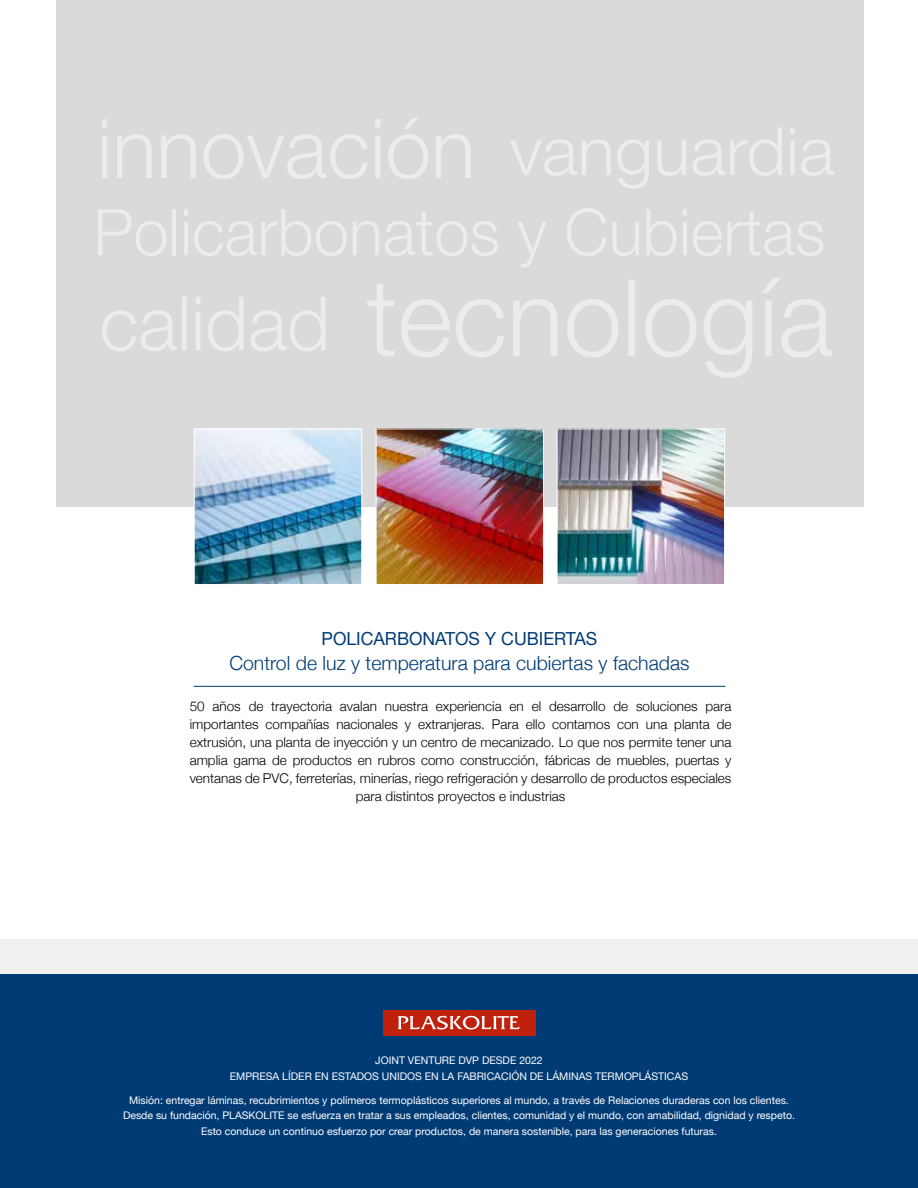
<style>
.page{position:relative;width:918px;height:1188px;background:#fff}
.page>*{position:absolute;margin:0;border:0;box-sizing:border-box;transform-origin:0 0}
.t1{font:300 19.5px "Helvetica Neue";color:#003b75}
.t2{font:18px "Helvetica Neue";color:#003b75}
.t3{font:300 13.5px/18px "Helvetica Neue";color:#000;text-align:center}
.t4{font:10.5px/15.8px "Helvetica Neue";color:#fff;text-align:center}
</style>
<div class="page">
<div style="left:0;top:940px;width:918px;height:69px;background:#f0f0f0"></div>
<div style="left:56px;top:0;width:808px;height:507px;background:#dadada"></div>
<div style="left:0;top:974px;width:918px;height:214px;background:#003b75"></div>
<img style="left:559px;top:431px;width:164px;height:152px">
<div style="left:557px;top:429px;width:168px;height:156px;border:1px solid #fff"></div>
<img style="left:196px;top:431px;width:164px;height:152px">
<div style="left:194px;top:429px;width:168px;height:156px;border:1px solid #fff"></div>
<hr style="left:194px;top:686px;width:531px;height:1px;background:#003b75">
<svg style="left:102px;top:118px;width:368px;height:61px"></svg>
<svg style="left:367px;top:278px;width:465px;height:100px"></svg>
<svg style="left:511px;top:127px;width:323px;height:61px"></svg>
<svg style="left:102px;top:297px;width:223px;height:54px"></svg>
<img style="left:378px;top:431px;width:164px;height:152px">
<div style="left:376px;top:429px;width:168px;height:156px;border:1px solid #fff"></div>
<div style="left:383px;top:1010px;width:152px;height:26px;background:#c0210c"></div>
<svg style="left:398px;top:1016px;width:122px;height:14px"></svg>
<h2 class="t2" style="left:322px;top:626px;width:277px">POLICARBONATOS Y CUBIERTAS</h2>
<h1 class="t1" style="left:229px;top:648px;width:462px">Control de luz y temperatura para cubiertas y fachadas</h1>
<p class="t3" style="left:190px;top:696px;width:543px">50 años de trayectoria avalan nuestra experiencia en el desarrollo de soluciones para importantes compañías nacionales y extranjeras. Para ello contamos con una planta de extrusión, una planta de inyección y un centro de mecanizado. Lo que nos permite tener una amplia gama de productos en rubros como construcción, fábricas de muebles, puertas y ventanas de PVC, ferreterías, minerías, riego refrigeración y desarrollo de productos especiales para distintos proyectos e industrias</p>
<p class="t4" style="left:230px;top:1053px;width:460px">JOINT VENTURE DVP DESDE 2022<br>EMPRESA LÍDER EN ESTADOS UNIDOS EN LA FABRICACIÓN DE LÁMINAS TERMOPLÁSTICAS</p>
<p class="t4" style="left:123px;top:1093px;width:673px">Misión: entregar láminas, recubrimientos y polímeros termoplásticos superiores al mundo, a través de Relaciones duraderas con los clientes.<br>Desde su fundación, PLASKOLITE se esfuerza en tratar a sus empleados, clientes, comunidad y el mundo, con amabilidad, dignidad y respeto.<br>Esto conduce un continuo esfuerzo por crear productos, de manera sostenible, para las generaciones futuras.</p>
</div>
